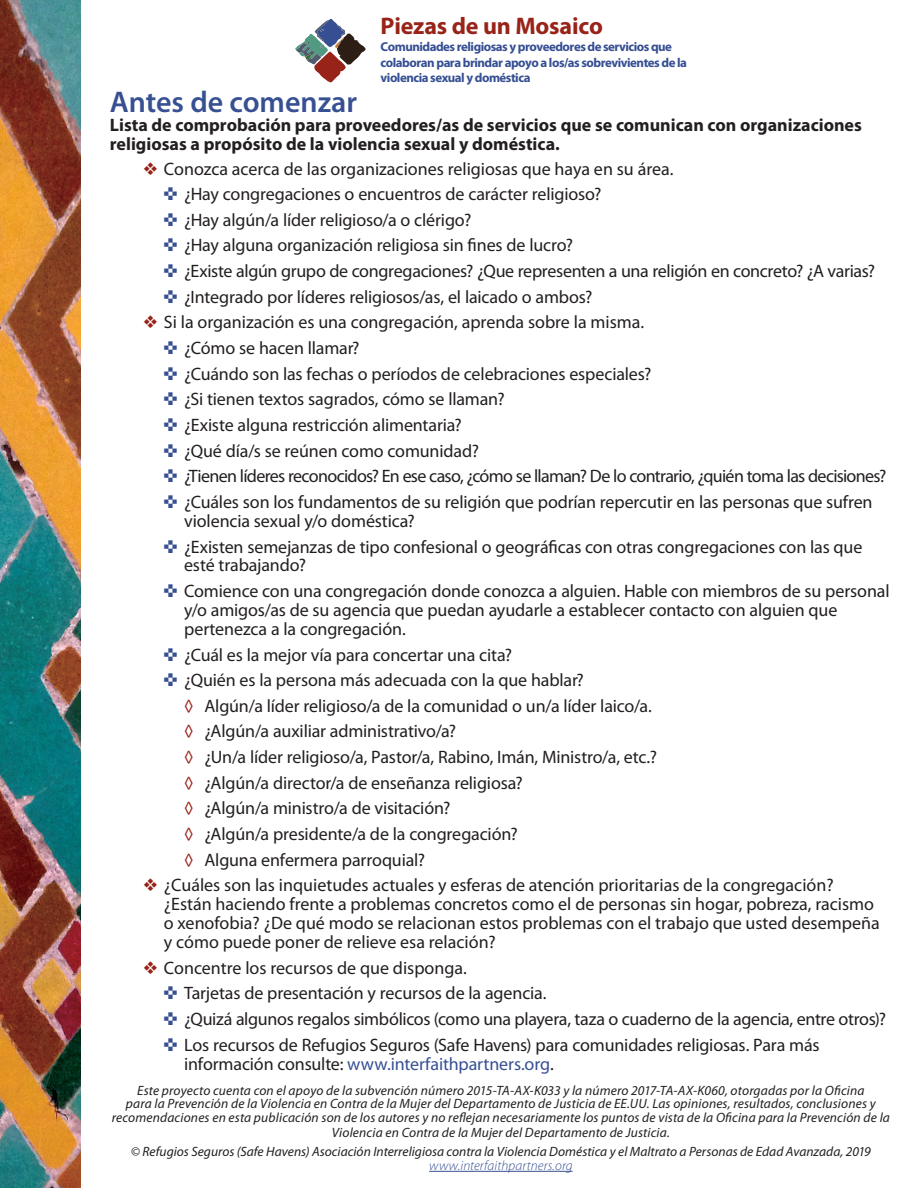
<style>
.page{position:relative;width:918px;height:1188px;background:#fff}
.page>*{position:absolute;margin:0;border:0;box-sizing:border-box;transform-origin:0 0}
.t1{font:600 30px "Myriad Pro";color:#375092}
.t2{font:700 24px "Myriad Pro";letter-spacing:-.01em;color:#982319}
.t3{font:18px/18.9px "Myriad Pro";letter-spacing:-.005em;color:#231f20}
.t4{font:700 18px/19px "Myriad Pro";color:#231f20}
.t5{font:18px "Myriad Pro";letter-spacing:-.035em;color:#231f20}
.t6{font:italic 13.5px/13.5px "Myriad Pro";letter-spacing:.01em;color:#231f20;text-align:center}
.t7{font:700 12.9px/15.5px "Myriad Pro";letter-spacing:-.04em;color:#364f93}
.s1{color:#972318}
.s2{color:#375092}
.s3{font-weight:300;color:#375092}
</style>
<div class="page">
<svg style="left:295px;top:19px;width:71px;height:63px"></svg>
<img style="left:0;top:0;width:81px;height:1188px">
<hr style="left:429px;top:1171px;width:144px;height:1px;background:#375092">
<p class="t2" style="left:381px;top:10px;width:224px">Piezas de un Mosaico</p>
<p class="t7" style="left:381px;top:39px;width:308px">Comunidades religiosas y proveedores de servicios que colaboran para brindar apoyo a los/as sobrevivientes de la violencia sexual y doméstica</p>
<p class="t1" style="left:110px;top:82px;width:249px">Antes de comenzar</p>
<p class="t4" style="left:110px;top:114px;width:754px">Lista de comprobación para proveedores/as de servicios que se comunican con organizaciones religiosas a propósito de la violencia sexual y doméstica.</p>
<p class="t3" style="left:164px;top:159px;width:511px">Conozca acerca de las organizaciones religiosas que haya en su área.</p>
<p class="t3" style="left:184px;top:184px;width:419px">¿Hay congregaciones o encuentros de carácter religioso?</p>
<p class="t3" style="left:184px;top:210px;width:289px">¿Hay algún/a líder religioso/a o clérigo?</p>
<p class="t3" style="left:184px;top:236px;width:391px">¿Hay alguna organización religiosa sin fines de lucro?</p>
<p class="t3" style="left:184px;top:261px;width:693px">¿Existe algún grupo de congregaciones? ¿Que representen a una religión en concreto? ¿A varias?</p>
<p class="t3" style="left:184px;top:287px;width:410px">¿Integrado por líderes religiosos/as, el laicado o ambos?</p>
<p class="t3" style="left:164px;top:313px;width:482px">Si la organización es una congregación, aprenda sobre la misma.</p>
<p class="t3" style="left:184px;top:338px;width:177px">¿Cómo se hacen llamar?</p>
<p class="t3" style="left:184px;top:364px;width:469px">¿Cuándo son las fechas o períodos de celebraciones especiales?</p>
<p class="t3" style="left:184px;top:390px;width:322px">¿Si tienen textos sagrados, cómo se llaman?</p>
<p class="t3" style="left:184px;top:415px;width:279px">¿Existe alguna restricción alimentaria?</p>
<p class="t3" style="left:184px;top:441px;width:296px">¿Qué día/s se reúnen como comunidad?</p>
<p class="t5" style="left:184px;top:465px;width:704px">¿Tienen líderes reconocidos? En ese caso, ¿cómo se llaman? De lo contrario, ¿quién toma las decisiones?</p>
<p class="t3" style="left:184px;top:492px;width:690px">¿Cuáles son los fundamentos de su religión que podrían repercutir en las personas que sufren violencia sexual y/o doméstica?</p>
<p class="t3" style="left:184px;top:537px;width:680px">¿Existen semejanzas de tipo confesional o geográficas con otras congregaciones con las que esté trabajando?</p>
<p class="t3" style="left:184px;top:581px;width:707px">Comience con una congregación donde conozca a alguien. Hable con miembros de su personal y/o amigos/as de su agencia que puedan ayudarle a establecer contacto con alguien que pertenezca a la congregación.</p>
<p class="t3" style="left:184px;top:645px;width:330px">¿Cuál es la mejor vía para concertar una cita?</p>
<p class="t3" style="left:184px;top:670px;width:401px">¿Quién es la persona más adecuada con la que hablar?</p>
<p class="t3" style="left:184px;top:696px;width:469px"><span class="s1">◊</span> Algún/a líder religioso/a de la comunidad o un/a líder laico/a.</p>
<p class="t3" style="left:184px;top:722px;width:274px"><span class="s1">◊</span> ¿Algún/a auxiliar administrativo/a?</p>
<p class="t3" style="left:184px;top:747px;width:475px"><span class="s1">◊</span> ¿Un/a líder religioso/a, Pastor/a, Rabino, Imán, Ministro/a, etc.?</p>
<p class="t3" style="left:184px;top:773px;width:340px"><span class="s1">◊</span> ¿Algún/a director/a de enseñanza religiosa?</p>
<p class="t3" style="left:184px;top:799px;width:268px"><span class="s1">◊</span> ¿Algún/a ministro/a de visitación?</p>
<p class="t3" style="left:184px;top:824px;width:335px"><span class="s1">◊</span> ¿Algún/a presidente/a de la congregación?</p>
<p class="t3" style="left:184px;top:850px;width:243px"><span class="s1">◊</span> Alguna enfermera parroquial?</p>
<p class="t3" style="left:164px;top:876px;width:717px">¿Cuáles son las inquietudes actuales y esferas de atención prioritarias de la congregación? ¿Están haciendo frente a problemas concretos como el de personas sin hogar, pobreza, racismo o xenofobia? ¿De qué modo se relacionan estos problemas con el trabajo que usted desempeña y cómo puede poner de relieve esa relación?</p>
<p class="t3" style="left:164px;top:958px;width:305px">Concentre los recursos de que disponga.</p>
<p class="t3" style="left:184px;top:984px;width:364px">Tarjetas de presentación y recursos de la agencia.</p>
<p class="t3" style="left:184px;top:1009px;width:703px">¿Quizá algunos regalos simbólicos (como una playera, taza o cuaderno de la agencia, entre otros)?</p>
<p class="t3" style="left:184px;top:1035px;width:637px">Los recursos de Refugios Seguros (Safe Havens) para comunidades religiosas. Para más información consulte: <span class="s2">www.interfaithpartners.org</span>.</p>
<p class="t6" style="left:112px;top:1083px;width:780px">Este proyecto cuenta con el apoyo de la subvención número 2015-TA-AX-K033 y la número 2017-TA-AX-K060, otorgadas por la Oficina<br>para la Prevención de la Violencia en Contra de la Mujer del Departamento de Justicia de EE.UU. Las opiniones, resultados, conclusiones y recomendaciones en esta publicación son de los autores y no reflejan necesariamente los puntos de vista de la Oficina para la Prevención de la</p>
<p class="t6" style="left:332px;top:1125px;width:340px">Violencia en Contra de la Mujer del Departamento de Justicia.</p>
<p class="t6" style="left:131px;top:1145px;width:742px">© Refugios Seguros (Safe Havens) Asociación Interreligiosa contra la Violencia Doméstica y el Maltrato a Personas de Edad Avanzada, 2019 <span class="s3">www.interfaithpartners.org</span></p>
</div>
